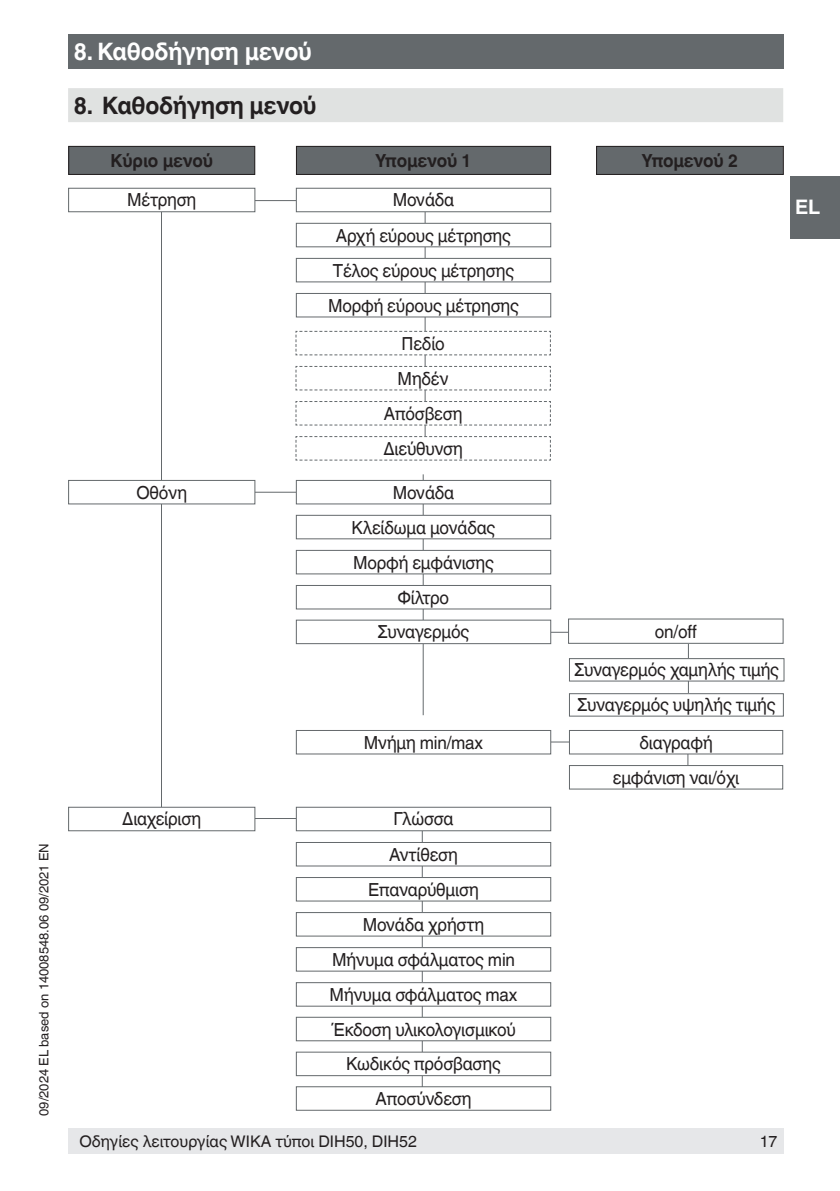
<style>
.page{position:relative;width:840px;height:1191px;background:#fff}
.page>*{position:absolute;margin:0;border:0;box-sizing:border-box;transform-origin:0 0}
.t1{font:700 24px "Helvetica World";letter-spacing:-.01em;color:#231f20;scale:.95 1}
.t2{font:700 24px "Helvetica World";letter-spacing:-.01em;color:#fff;scale:.95 1}
.t3{font:700 20px "Helvetica World";color:#fff}
.t4{font:18px/35px "Helvetica World";letter-spacing:-.01em;color:#231f20;text-align:center;scale:.95 1}
.t5{font:700 18px "Helvetica World";letter-spacing:-.01em;color:#231f20;scale:.95 1}
.t6{font:16px "Helvetica World";color:#231f20}
.t7{font:13px "Helvetica World";color:#231f20}
</style>
<div class="page">
<div style="left:68px;top:1128px;width:714px;height:26px;background:#e6e7e9"></div>
<div style="left:68px;top:34px;width:714px;height:34px;background:#64696c"></div>
<div style="left:790px;top:176px;width:49px;height:62px;background:#64696c"></div>
<hr style="left:241px;top:200px;width:66px;height:1px;background:#64696c">
<hr style="left:241px;top:818px;width:66px;height:1px;background:#64696c">
<div style="left:68px;top:88px;width:714px;height:34px;background:#e0e2e1"></div>
<hr style="left:161px;top:198px;width:1px;height:626px;background:#64696c">
<hr style="left:527px;top:632px;width:98px;height:1px;background:#64696c">
<hr style="left:422px;top:474px;width:1px;height:241px;background:#64696c">
<hr style="left:424px;top:205px;width:1px;height:236px;background:#64696c">
<hr style="left:687px;top:643px;width:1px;height:51px;background:#64696c">
<hr style="left:421px;top:824px;width:1px;height:274px;background:#64696c">
<hr style="left:543px;top:741px;width:65px;height:1px;background:#64696c">
<hr style="left:241px;top:492px;width:66px;height:1px;background:#64696c">
<div style="left:69px;top:146px;width:185px;height:28px;background:#64696c"></div>
<div style="left:68px;top:146px;width:187px;height:29px;border:1px solid #231f20"></div>
<div style="left:296px;top:146px;width:254px;height:28px;background:#64696c"></div>
<div style="left:296px;top:146px;width:254px;height:29px;border:1px solid #231f20"></div>
<div style="left:596px;top:146px;width:186px;height:28px;background:#64696c"></div>
<div style="left:596px;top:146px;width:187px;height:29px;border:1px solid #231f20"></div>
<div style="left:69px;top:188px;width:186px;height:24px;background:#fff"></div>
<div style="left:68px;top:188px;width:187px;height:24px;border:1px solid #64696c"></div>
<div style="left:69px;top:480px;width:186px;height:24px;background:#fff"></div>
<div style="left:68px;top:480px;width:187px;height:24px;border:1px solid #64696c"></div>
<div style="left:69px;top:807px;width:186px;height:23px;background:#fff"></div>
<div style="left:68px;top:806px;width:187px;height:25px;border:1px solid #64696c"></div>
<div style="left:296px;top:188px;width:254px;height:24px;background:#fff"></div>
<div style="left:296px;top:188px;width:255px;height:24px;border:1px solid #64696c"></div>
<div style="left:296px;top:223px;width:254px;height:24px;background:#fff"></div>
<div style="left:296px;top:223px;width:255px;height:24px;border:1px solid #64696c"></div>
<div style="left:296px;top:258px;width:254px;height:24px;background:#fff"></div>
<div style="left:296px;top:258px;width:255px;height:24px;border:1px solid #64696c"></div>
<div style="left:296px;top:293px;width:254px;height:24px;background:#fff"></div>
<div style="left:296px;top:293px;width:255px;height:24px;border:1px solid #64696c"></div>
<div style="left:296px;top:480px;width:254px;height:24px;background:#fff"></div>
<div style="left:296px;top:480px;width:255px;height:24px;border:1px solid #64696c"></div>
<div style="left:296px;top:515px;width:254px;height:24px;background:#fff"></div>
<div style="left:296px;top:515px;width:255px;height:24px;border:1px solid #64696c"></div>
<div style="left:296px;top:550px;width:254px;height:24px;background:#fff"></div>
<div style="left:296px;top:550px;width:255px;height:24px;border:1px solid #64696c"></div>
<div style="left:296px;top:585px;width:254px;height:24px;background:#fff"></div>
<div style="left:296px;top:585px;width:255px;height:24px;border:1px solid #64696c"></div>
<div style="left:296px;top:620px;width:254px;height:23px;background:#fff"></div>
<div style="left:296px;top:619px;width:255px;height:25px;border:1px solid #64696c"></div>
<div style="left:296px;top:730px;width:254px;height:24px;background:#fff"></div>
<div style="left:296px;top:730px;width:255px;height:24px;border:1px solid #64696c"></div>
<div style="left:296px;top:807px;width:254px;height:23px;background:#fff"></div>
<div style="left:296px;top:806px;width:255px;height:25px;border:1px solid #64696c"></div>
<div style="left:296px;top:842px;width:254px;height:24px;background:#fff"></div>
<div style="left:296px;top:842px;width:255px;height:24px;border:1px solid #64696c"></div>
<div style="left:296px;top:877px;width:254px;height:24px;background:#fff"></div>
<div style="left:296px;top:877px;width:255px;height:24px;border:1px solid #64696c"></div>
<div style="left:296px;top:912px;width:254px;height:24px;background:#fff"></div>
<div style="left:296px;top:912px;width:255px;height:24px;border:1px solid #64696c"></div>
<div style="left:296px;top:947px;width:254px;height:24px;background:#fff"></div>
<div style="left:296px;top:947px;width:255px;height:24px;border:1px solid #64696c"></div>
<div style="left:296px;top:982px;width:254px;height:24px;background:#fff"></div>
<div style="left:296px;top:982px;width:255px;height:24px;border:1px solid #64696c"></div>
<div style="left:296px;top:1017px;width:254px;height:23px;background:#fff"></div>
<div style="left:296px;top:1016px;width:255px;height:25px;border:1px solid #64696c"></div>
<div style="left:568px;top:619px;width:214px;height:24px;background:#fff"></div>
<div style="left:567px;top:618px;width:216px;height:26px;border:1px solid #64696c"></div>
<div style="left:568px;top:658px;width:216px;height:23px;border:1px solid #64696c"></div>
<div style="left:568px;top:693px;width:215px;height:23px;border:1px solid #64696c"></div>
<div style="left:569px;top:730px;width:213px;height:24px;background:#fff"></div>
<div style="left:568px;top:730px;width:214px;height:24px;border:1px solid #64696c"></div>
<div style="left:568px;top:765px;width:214px;height:24px;border:1px solid #64696c"></div>
<svg style="left:295px;top:330px;width:256px;height:26px"></svg>
<svg style="left:295px;top:365px;width:256px;height:26px"></svg>
<svg style="left:295px;top:400px;width:256px;height:26px"></svg>
<svg style="left:295px;top:435px;width:256px;height:26px"></svg>
<div style="left:296px;top:1052px;width:254px;height:23px;background:#fff"></div>
<div style="left:296px;top:1051px;width:255px;height:25px;border:1px solid #64696c"></div>
<div style="left:296px;top:1086px;width:254px;height:24px;background:#fff"></div>
<div style="left:296px;top:1086px;width:255px;height:24px;border:1px solid #64696c"></div>
<p class="t7" style="left:37px;top:1115px;width:274px;rotate:-90deg">09/2024 EL based on 14008548.06 09/2021 EN</p>
<h1 class="t2" style="left:74px;top:37px;width:252px">8. Καθοδήγηση μενού</h1>
<h1 class="t1" style="left:74px;top:91px;width:257px">8. Καθοδήγηση μενού</h1>
<p class="t5" style="left:110px;top:150px;width:109px">Κύριο μενού</p>
<p class="t5" style="left:375px;top:150px;width:102px">Υπομενού 1</p>
<p class="t5" style="left:641px;top:150px;width:102px">Υπομενού 2</p>
<p class="t4" style="left:127px;top:183px;width:74px">Μέτρηση</p>
<p class="t4" style="left:328px;top:183px;width:202px">Μονάδα<br>Αρχή εύρους μέτρησης<br>Τέλος εύρους μέτρησης<br>Μορφή εύρους μέτρησης</p>
<p class="t4" style="left:136px;top:475px;width:55px">Οθόνη</p>
<p class="t4" style="left:122px;top:801px;width:85px">Διαχείριση</p>
<p class="t4" style="left:383px;top:326px;width:85px">Πεδίο<br>Μηδέν<br>Απόσβεση<br>Διεύθυνση</p>
<p class="t4" style="left:351px;top:475px;width:153px">Μονάδα<br>Κλείδωμα μονάδας<br>Μορφή εμφάνισης<br>Φίλτρο<br>Συναγερμός</p>
<p class="t4" style="left:364px;top:725px;width:127px">Μνήμη min/max</p>
<p class="t4" style="left:329px;top:801px;width:199px">Γλώσσα<br>Αντίθεση<br>Επαναρύθμιση<br>Μονάδα χρήστη<br>Μήνυμα σφάλματος min<br>Μήνυμα σφάλματος max<br>Έκδοση υλικολογισμικού</p>
<p class="t4" style="left:346px;top:1046px;width:164px">Κωδικός πρόσβασης<br>Αποσύνδεση</p>
<p class="t4" style="left:574px;top:612px;width:217px;line-height:38.6px">on/off<br>Συναγερμός χαμηλής τιμής</p>
<p class="t4" style="left:577px;top:686px;width:210px;line-height:37.4px">Συναγερμός υψηλής τιμής διαγραφή</p>
<p class="t4" style="left:612px;top:760px;width:135px">εμφάνιση ναι/όχι</p>
<p class="t6" style="left:79px;top:1132px;width:339px">Οδηγίες λειτουργίας WIKA τύποι DIH50, DIH52</p>
<p class="t6" style="left:759px;top:1132px;width:19px">17</p>
<p class="t3" style="left:794px;top:196px;width:27px">EL</p>
</div>
